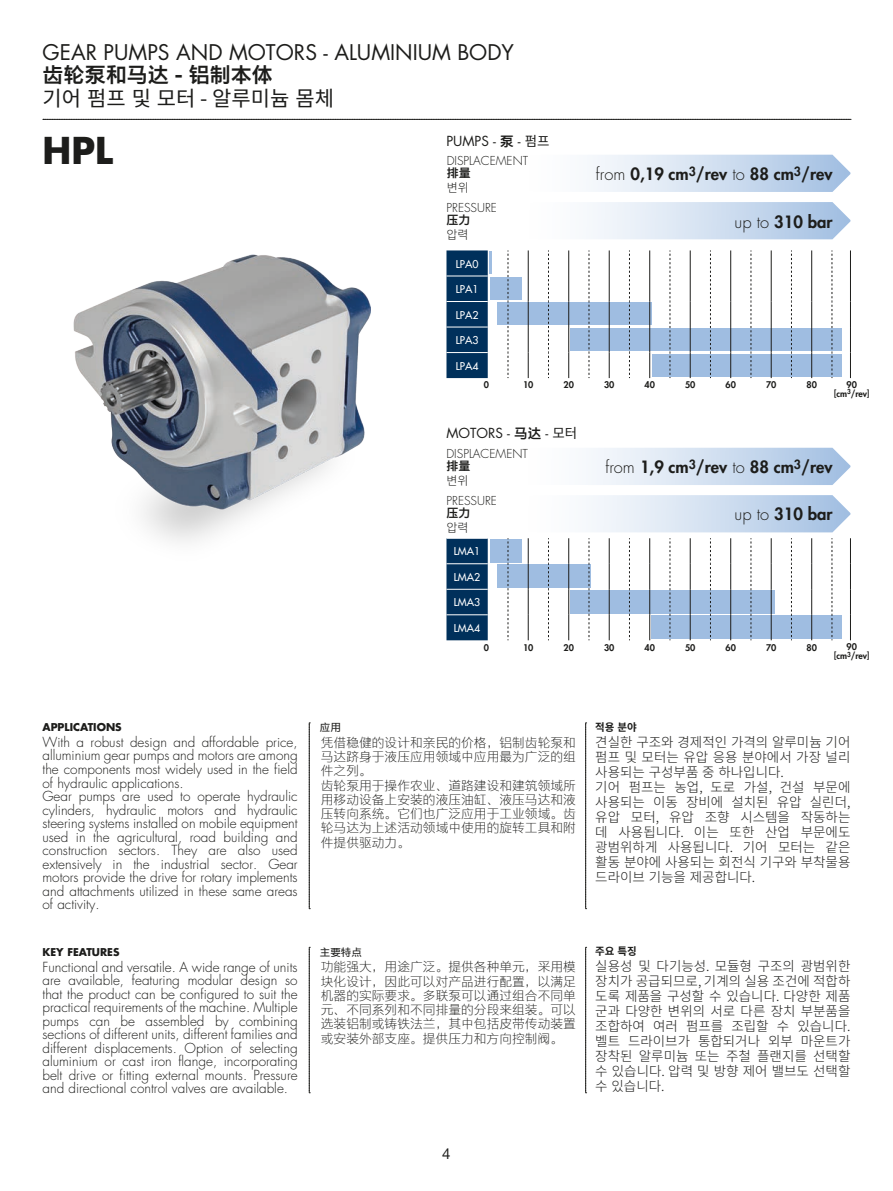
<style>
.page{position:relative;width:893px;height:1191px;background:#fff}
.page>*{position:absolute;margin:0;border:0;box-sizing:border-box;transform-origin:0 0}
.t1{font:700 36px "Futura Std";color:#1d1d1b}
.t2{font:21px "Futura Std";color:#1d1d1b}
.t3{font:21px "Source Han Sans KR";color:#1d1d1b}
.t4{font:21px "M Ying Hei PRC W7";color:#1d1d1b}
.t5{font:800 16.5px "Futura Std";color:#1d1d1b}
.t6{font:15px "Helvetica Neue LT Std";color:#1d1d1b}
.t7{font:300 13.5px/13.5px "Futura Std";color:#1d1d1b;text-align:justify}
.t8{font:300 13.5px/15px "Source Han Sans KR";color:#1d1d1b;text-align:justify}
.t9{font:13.5px "Futura Std";color:#1d1d1b}
.t10{font:12.75px/14.2px "M Ying Hei PRC W3";color:#1d1d1b;text-align:justify}
.t11{font:300 12px "Futura Std";color:#1d1d1b}
.t12{font:12px "M Ying Hei PRC W7";color:#1d1d1b}
.t13{font:300 12px "Source Han Sans KR";color:#1d1d1b}
.t14{font:500 10.5px "Futura Std";color:#fff}
.t15{font:700 10.5px "Futura Std";color:#1d1d1b}
.t16{font:700 10.5px "Source Han Sans KR";color:#1d1d1b}
.t17{font:10.5px "M Ying Hei PRC W5";color:#1d1d1b}
.t18{font:800 9px/9px "Futura Std";color:#1d1d1b;text-align:center}
.s1{font-family:"M Ying Hei PRC W7"}
.s2{font-family:"Source Han Sans KR"}
.s3{font-weight:300}
</style>
<div class="page">
<svg style="left:43px;top:119px;width:808px;height:1px"></svg>
<img style="left:74px;top:254px;width:297px;height:288px">
<hr style="left:489px;top:251px;width:3px;height:23px;background:#9fbde1">
<div style="left:491px;top:277px;width:31px;height:23px;background:#9fbde1"></div>
<div style="left:498px;top:302px;width:154px;height:23px;background:#9fbde1"></div>
<div style="left:571px;top:328px;width:271px;height:23px;background:#9fbde1"></div>
<div style="left:652px;top:353px;width:190px;height:23px;background:#9fbde1"></div>
<div style="left:491px;top:539px;width:31px;height:23px;background:#9fbde1"></div>
<div style="left:497px;top:565px;width:94px;height:23px;background:#9fbde1"></div>
<div style="left:570px;top:590px;width:205px;height:23px;background:#9fbde1"></div>
<div style="left:651px;top:616px;width:191px;height:23px;background:#9fbde1"></div>
<svg style="left:591px;top:155px;width:259px;height:37px;background:#d1dff0"></svg>
<svg style="left:591px;top:448px;width:259px;height:37px;background:#d1dff0"></svg>
<svg style="left:591px;top:202px;width:259px;height:37px;background:#d1dff0"></svg>
<svg style="left:591px;top:495px;width:259px;height:37px;background:#d1dff0"></svg>
<svg style="left:446px;top:250px;width:42px;height:128px;background:#07365f"></svg>
<hr style="left:446px;top:276px;width:42px;height:1px;background:#fff">
<hr style="left:446px;top:301px;width:42px;height:1px;background:#fff">
<hr style="left:446px;top:327px;width:42px;height:1px;background:#fff">
<hr style="left:446px;top:352px;width:42px;height:1px;background:#fff">
<svg style="left:850px;top:250px;width:1px;height:128px"></svg>
<svg style="left:508px;top:250px;width:1px;height:128px"></svg>
<svg style="left:528px;top:250px;width:1px;height:128px"></svg>
<svg style="left:568px;top:250px;width:1px;height:128px"></svg>
<svg style="left:609px;top:250px;width:1px;height:128px"></svg>
<svg style="left:649px;top:250px;width:1px;height:128px"></svg>
<svg style="left:690px;top:250px;width:1px;height:128px"></svg>
<svg style="left:730px;top:250px;width:1px;height:128px"></svg>
<svg style="left:771px;top:250px;width:1px;height:128px"></svg>
<svg style="left:811px;top:250px;width:1px;height:128px"></svg>
<svg style="left:548px;top:250px;width:1px;height:128px"></svg>
<svg style="left:589px;top:250px;width:1px;height:128px"></svg>
<svg style="left:629px;top:250px;width:1px;height:128px"></svg>
<svg style="left:670px;top:250px;width:1px;height:128px"></svg>
<svg style="left:710px;top:250px;width:1px;height:128px"></svg>
<svg style="left:751px;top:250px;width:1px;height:128px"></svg>
<svg style="left:791px;top:250px;width:1px;height:128px"></svg>
<svg style="left:832px;top:250px;width:1px;height:128px"></svg>
<svg style="left:446px;top:539px;width:42px;height:101px;background:#06355f"></svg>
<hr style="left:446px;top:563px;width:42px;height:1px;background:#fff">
<hr style="left:446px;top:589px;width:42px;height:1px;background:#fff">
<hr style="left:446px;top:614px;width:42px;height:1px;background:#fff">
<svg style="left:850px;top:538px;width:1px;height:102px"></svg>
<svg style="left:508px;top:538px;width:1px;height:102px"></svg>
<svg style="left:528px;top:538px;width:1px;height:102px"></svg>
<svg style="left:568px;top:538px;width:1px;height:102px"></svg>
<svg style="left:609px;top:538px;width:1px;height:102px"></svg>
<svg style="left:649px;top:538px;width:1px;height:102px"></svg>
<svg style="left:690px;top:538px;width:1px;height:102px"></svg>
<svg style="left:730px;top:538px;width:1px;height:102px"></svg>
<svg style="left:771px;top:538px;width:1px;height:102px"></svg>
<svg style="left:811px;top:538px;width:1px;height:102px"></svg>
<svg style="left:548px;top:538px;width:1px;height:102px"></svg>
<svg style="left:589px;top:538px;width:1px;height:102px"></svg>
<svg style="left:629px;top:538px;width:1px;height:102px"></svg>
<svg style="left:670px;top:538px;width:1px;height:102px"></svg>
<svg style="left:710px;top:538px;width:1px;height:102px"></svg>
<svg style="left:751px;top:538px;width:1px;height:102px"></svg>
<svg style="left:791px;top:538px;width:1px;height:102px"></svg>
<svg style="left:832px;top:538px;width:1px;height:102px"></svg>
<svg style="left:309px;top:722px;width:1px;height:187px"></svg>
<svg style="left:585px;top:722px;width:2px;height:187px"></svg>
<svg style="left:309px;top:947px;width:1px;height:146px"></svg>
<svg style="left:585px;top:947px;width:2px;height:146px"></svg>
<h2 class="t2" style="left:43px;top:39px;width:473px">GEAR PUMPS AND MOTORS - ALUMINIUM BODY</h2>
<h2 class="t4" style="left:43px;top:62px;width:232px">齿轮泵和马达 - 铝制本体</h2>
<h2 class="t3" style="left:43px;top:87px;width:293px">기어 펌프 및 모터 - 알루미늄 몸체</h2>
<h1 class="t1" style="left:43px;top:126px;width:72px">HPL</h1>
<p class="t9" style="left:446px;top:132px;width:105px">PUMPS - <span class="s1">泵</span> - <span class="s2">펌프</span></p>
<p class="t11" style="left:447px;top:153px;width:83px">DISPLACEMENT</p>
<p class="t12" style="left:447px;top:165px;width:25px">排量</p>
<p class="t13" style="left:447px;top:181px;width:24px">변위</p>
<p class="t11" style="left:446px;top:200px;width:52px">PRESSURE</p>
<p class="t12" style="left:446px;top:212px;width:25px">压力</p>
<p class="t13" style="left:446px;top:228px;width:24px">압력</p>
<p class="t14" style="left:456px;top:257px;width:24px">LPA0</p>
<p class="t14" style="left:456px;top:283px;width:24px">LPA1</p>
<p class="t14" style="left:456px;top:308px;width:24px">LPA2</p>
<p class="t14" style="left:456px;top:334px;width:24px">LPA3</p>
<p class="t14" style="left:456px;top:359px;width:24px">LPA4</p>
<p class="t5" style="left:596px;top:164px;width:238px"><span class="s3">from</span> 0,19 cm<sup>3</sup>/rev <span class="s3">to</span> 88 cm<sup>3</sup>/rev</p>
<p class="t5" style="left:735px;top:211px;width:99px"><span class="s3">up to</span> 310 bar</p>
<p class="t18" style="left:484px;top:380px;width:7px">0</p>
<p class="t18" style="left:523px;top:380px;width:12px">10</p>
<p class="t18" style="left:563px;top:380px;width:12px">20</p>
<p class="t18" style="left:604px;top:380px;width:12px">30</p>
<p class="t18" style="left:644px;top:380px;width:12px">40</p>
<p class="t18" style="left:685px;top:380px;width:12px">50</p>
<p class="t18" style="left:725px;top:380px;width:12px">60</p>
<p class="t18" style="left:766px;top:380px;width:12px">70</p>
<p class="t18" style="left:806px;top:380px;width:12px">80</p>
<p class="t18" style="left:834px;top:380px;width:37px">90 [cm<sup>3</sup>/rev]</p>
<p class="t9" style="left:446px;top:424px;width:132px">MOTORS - <span class="s1">马达</span> - <span class="s2">모터</span></p>
<p class="t11" style="left:446px;top:446px;width:83px">DISPLACEMENT</p>
<p class="t12" style="left:446px;top:458px;width:25px">排量</p>
<p class="t13" style="left:446px;top:474px;width:24px">변위</p>
<p class="t11" style="left:446px;top:493px;width:52px">PRESSURE</p>
<p class="t12" style="left:446px;top:505px;width:25px">压力</p>
<p class="t13" style="left:446px;top:521px;width:24px">압력</p>
<p class="t14" style="left:454px;top:545px;width:28px">LMA1</p>
<p class="t14" style="left:454px;top:570px;width:28px">LMA2</p>
<p class="t14" style="left:454px;top:596px;width:28px">LMA3</p>
<p class="t14" style="left:454px;top:621px;width:28px">LMA4</p>
<p class="t5" style="left:605px;top:456px;width:229px"><span class="s3">from</span> 1,9 cm<sup>3</sup>/rev <span class="s3">to</span> 88 cm<sup>3</sup>/rev</p>
<p class="t5" style="left:735px;top:504px;width:99px"><span class="s3">up to</span> 310 bar</p>
<p class="t18" style="left:484px;top:643px;width:7px">0</p>
<p class="t18" style="left:523px;top:643px;width:12px">10</p>
<p class="t18" style="left:563px;top:643px;width:12px">20</p>
<p class="t18" style="left:604px;top:643px;width:12px">30</p>
<p class="t18" style="left:644px;top:643px;width:12px">40</p>
<p class="t18" style="left:685px;top:643px;width:12px">50</p>
<p class="t18" style="left:725px;top:643px;width:12px">60</p>
<p class="t18" style="left:766px;top:643px;width:12px">70</p>
<p class="t18" style="left:806px;top:643px;width:12px">80</p>
<p class="t18" style="left:834px;top:642px;width:37px">90 [cm<sup>3</sup>/rev]</p>
<p class="t15" style="left:43px;top:720px;width:81px">APPLICATIONS</p>
<p class="t7" style="left:43px;top:735px;width:257px;text-align:left">With a robust design and affordable price, alluminium gear pumps and motors are among the components most widely used in the field of hydraulic applications.<br>Gear pumps are used to operate hydraulic cylinders, hydraulic motors and hydraulic steering systems installed on mobile equipment used in the agricultural, road building and construction sectors. They are also used extensively in the industrial sector. Gear motors provide the drive for rotary implements and attachments utilized in these same areas of activity.</p>
<p class="t15" style="left:43px;top:944px;width:79px">KEY FEATURES</p>
<p class="t7" style="left:43px;top:960px;width:257px">Functional and versatile. A wide range of units are available, featuring modular design so that the product can be configured to suit the practical requirements of the machine. Multiple pumps can be assembled by combining sections of different units, different families and different displacements. Option of selecting aluminium or cast iron flange, incorporating belt drive or fitting external mounts. Pressure and directional control valves are available.</p>
<p class="t17" style="left:320px;top:721px;width:22px">应用</p>
<p class="t10" style="left:321px;top:735px;width:257px;text-align:left">凭借稳健的设计和亲民的价格，铝制齿轮泵和马达跻身于液压应用领域中应用最为广泛的组件之列。<br>齿轮泵用于操作农业、道路建设和建筑领域所用移动设备上安装的液压油缸、液压马达和液压转向系统。它们也广泛应用于工业领域。齿轮马达为上述活动领域中使用的旋转工具和附件提供驱动力。</p>
<p class="t16" style="left:595px;top:721px;width:43px">적용 분야</p>
<p class="t8" style="left:595px;top:734px;width:257px;text-align:left">견실한 구조와 경제적인 가격의 알루미늄 기어 펌프 및 모터는 유압 응용 분야에서 가장 널리 사용되는 구성부품 중 하나입니다.<br>기어 펌프는 농업, 도로 가설, 건설 부문에 사용되는 이동 장비에 설치된 유압 실린더, 유압 모터, 유압 조향 시스템을 작동하는 데 사용됩니다. 이는 또한 산업 부문에도 광범위하게 사용됩니다. 기어 모터는 같은 활동 분야에 사용되는 회전식 기구와 부착물용 드라이브 기능을 제공합니다.</p>
<p class="t17" style="left:320px;top:946px;width:43px">主要特点</p>
<p class="t10" style="left:321px;top:959px;width:257px">功能强大，用途广泛。提供各种单元，采用模块化设计，因此可以对产品进行配置，以满足机器的实际要求。多联泵可以通过组合不同单元、不同系列和不同排量的分段来组装。可以选装铝制或铸铁法兰，其中包括皮带传动装置或安装外部支座。提供压力和方向控制阀。</p>
<p class="t16" style="left:595px;top:945px;width:43px">주요 특징</p>
<p class="t8" style="left:595px;top:959px;width:257px">실용성 및 다기능성. 모듈형 구조의 광범위한 장치가 공급되므로, 기계의 실용 조건에 적합하 도록 제품을 구성할 수 있습니다. 다양한 제품 군과 다양한 변위의 서로 다른 장치 부분품을 조합하여 여러 펌프를 조립할 수 있습니다. 벨트 드라이브가 통합되거나 외부 마운트가 장착된 알루미늄 또는 주철 플랜지를 선택할 수 있습니다. 압력 및 방향 제어 밸브도 선택할 수 있습니다.</p>
<p class="t6" style="left:442px;top:1145px;width:10px">4</p>
</div>
